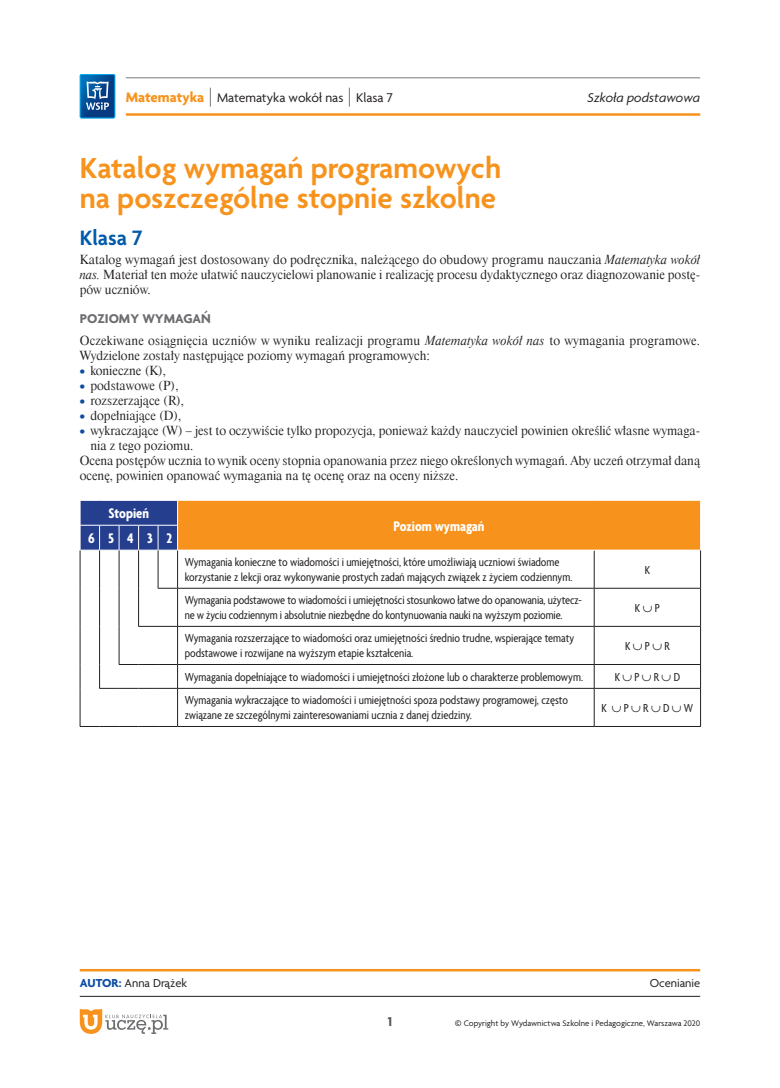
<style>
.page{position:relative;width:780px;height:1088px;background:#fff}
.page>*{position:absolute;margin:0;border:0;box-sizing:border-box;transform-origin:0 0}
.t1{font:600 31.25px/30px "Agenda Pl";color:#f7931d}
.t2{font:600 22.5px "Agenda Pl";color:#015aaa}
.t3{font:700 condensed 15px "Agenda Pl";color:#fff}
.t4{font:13.75px "Agenda Pl";color:#231f20}
.t5{font:italic 13.75px "Agenda Pl";color:#231f20}
.t6{font:700 13.75px "Agenda Pl";color:#6c6d70}
.t7{font:700 13.75px "Agenda Pl";color:#57585a}
.t8{font:12.5px/15px "Dutch 801 Hd EU";color:#231f20;text-align:justify}
.t9{font:condensed 12.5px/15px "Agenda Pl";color:#231f20}
.t10{font:12.5px "Agenda Pl";color:#231f20}
.t11{font:8.75px "Agenda Pl";color:#231f20}
.s1{font-weight:700;font-size:15px;color:#f7931d}
.s2{font-weight:100;font-size:20px}
.s3{font-style:italic}
.s4{font-family:"Agenda Pl";font-weight:700;color:#0d4da1}
.s5{font-weight:700;color:#0d4da1}
.s6{font-size:11.25px}
</style>
<div class="page">
<hr style="left:80px;top:969px;width:620px;height:2px;background:#f7931d">
<hr style="left:80px;top:996px;width:620px;height:1px;background:#231f20">
<svg style="left:80px;top:1009px;width:88px;height:25px"></svg>
<hr style="left:126px;top:77px;width:574px;height:1px;background:#939598">
<hr style="left:126px;top:113px;width:574px;height:3px;background:#f7931d">
<svg style="left:80px;top:74px;width:35px;height:44px;background:#296ba8"></svg>
<div style="left:177px;top:500px;width:523px;height:50px;background:#f7931d"></div>
<hr style="left:177px;top:588px;width:417px;height:1px;background:#231f20">
<hr style="left:594px;top:588px;width:106px;height:1px;background:#231f20">
<hr style="left:177px;top:626px;width:417px;height:1px;background:#231f20">
<hr style="left:594px;top:626px;width:106px;height:1px;background:#231f20">
<hr style="left:177px;top:664px;width:417px;height:1px;background:#231f20">
<hr style="left:594px;top:664px;width:106px;height:1px;background:#231f20">
<hr style="left:177px;top:688px;width:417px;height:1px;background:#231f20">
<hr style="left:594px;top:688px;width:106px;height:1px;background:#231f20">
<svg style="left:158px;top:588px;width:19px;height:1px"></svg>
<svg style="left:138px;top:626px;width:39px;height:1px"></svg>
<svg style="left:80px;top:726px;width:97px;height:1px"></svg>
<hr style="left:177px;top:726px;width:417px;height:1px;background:#231f20">
<hr style="left:80px;top:550px;width:1px;height:38px;background:#231f20">
<hr style="left:80px;top:588px;width:1px;height:38px;background:#231f20">
<hr style="left:80px;top:626px;width:1px;height:38px;background:#231f20">
<svg style="left:80px;top:664px;width:1px;height:24px"></svg>
<hr style="left:80px;top:688px;width:1px;height:38px;background:#231f20">
<hr style="left:99px;top:550px;width:1px;height:38px;background:#231f20">
<hr style="left:99px;top:588px;width:1px;height:38px;background:#231f20">
<hr style="left:99px;top:626px;width:1px;height:38px;background:#231f20">
<hr style="left:119px;top:550px;width:1px;height:38px;background:#231f20">
<hr style="left:119px;top:588px;width:1px;height:38px;background:#231f20">
<hr style="left:119px;top:626px;width:1px;height:38px;background:#231f20">
<hr style="left:138px;top:550px;width:1px;height:38px;background:#231f20">
<hr style="left:138px;top:588px;width:1px;height:38px;background:#231f20">
<hr style="left:158px;top:550px;width:1px;height:38px;background:#231f20">
<hr style="left:594px;top:550px;width:1px;height:38px;background:#231f20">
<hr style="left:594px;top:588px;width:1px;height:38px;background:#231f20">
<hr style="left:594px;top:627px;width:1px;height:37px;background:#231f20">
<svg style="left:594px;top:665px;width:1px;height:23px"></svg>
<hr style="left:594px;top:689px;width:1px;height:37px;background:#231f20">
<hr style="left:177px;top:550px;width:1px;height:38px;background:#231f20">
<hr style="left:177px;top:588px;width:1px;height:38px;background:#231f20">
<hr style="left:177px;top:627px;width:1px;height:37px;background:#231f20">
<svg style="left:99px;top:664px;width:79px;height:25px"></svg>
<hr style="left:177px;top:689px;width:1px;height:37px;background:#231f20">
<hr style="left:177px;top:500px;width:417px;height:1px;background:#fff">
<hr style="left:594px;top:500px;width:106px;height:1px;background:#fff">
<svg style="left:700px;top:501px;width:1px;height:49px"></svg>
<hr style="left:594px;top:550px;width:106px;height:1px;background:#fff">
<svg style="left:80px;top:500px;width:98px;height:51px;background:#395198"></svg>
<hr style="left:700px;top:550px;width:1px;height:38px;background:#231f20">
<hr style="left:700px;top:588px;width:1px;height:38px;background:#231f20">
<hr style="left:700px;top:627px;width:1px;height:37px;background:#231f20">
<svg style="left:700px;top:665px;width:1px;height:23px"></svg>
<hr style="left:700px;top:689px;width:1px;height:37px;background:#231f20">
<hr style="left:594px;top:726px;width:106px;height:1px;background:#231f20">
<p class="t4" style="left:126px;top:89px;width:268px"><span class="s1">Matematyka</span> <span class="s2">|</span> Matematyka wokół nas <span class="s2">|</span> Klasa 7</p>
<p class="t5" style="left:587px;top:89px;width:114px">Szkoła podstawowa</p>
<h1 class="t1" style="left:80px;top:152px;width:423px">Katalog wymagań programowych na poszczególne stopnie szkolne</h1>
<h2 class="t2" style="left:80px;top:224px;width:64px">Klasa 7</h2>
<p class="t8" style="left:80px;top:252px;width:622px">Katalog wymagań jest dostosowany do podręcznika, należącego do obudowy programu nauczania <span class="s3">Matematyka wokół nas.</span> Materiał ten może ułatwić nauczycielowi planowanie i realizację procesu dydaktycznego oraz diagnozowanie postę&shy;pów uczniów.</p>
<p class="t6" style="left:80px;top:310px;width:133px">POZIOMY WYMAGAŃ</p>
<p class="t8" style="left:80px;top:333px;width:621px">Oczekiwane osiągnięcia uczniów w wyniku realizacji programu <span class="s3">Matematyka wokół nas</span> to wymagania programowe.<br>Wydzielone zostały następujące poziomy wymagań programowych:</p>
<p class="t8" style="left:80px;top:363px;width:88px"><span class="s4">•</span> konieczne (K),</p>
<p class="t8" style="left:80px;top:378px;width:100px"><span class="s4">•</span> podstawowe (P),</p>
<p class="t8" style="left:80px;top:393px;width:106px"><span class="s4">•</span> rozszerzające (R),</p>
<p class="t8" style="left:80px;top:408px;width:103px"><span class="s4">•</span> dopełniające (D),</p>
<p class="t8" style="left:80px;top:423px;width:622px"><span class="s4">•</span> wykraczające (W) – jest to oczywiście tylko propozycja, ponieważ każdy nauczyciel powinien określić własne wymaga-</p>
<p class="t8" style="left:90px;top:438px;width:104px">nia z tego poziomu.</p>
<p class="t8" style="left:80px;top:453px;width:622px">Ocena postępów ucznia to wynik oceny stopnia opanowania przez niego określonych wymagań. Aby uczeń otrzymał daną</p>
<p class="t8" style="left:80px;top:468px;width:380px">ocenę, powinien opanować wymagania na tę ocenę oraz na oceny niższe.</p>
<p class="t3" style="left:108px;top:504px;width:42px">Stopień</p>
<p class="t3" style="left:393px;top:517px;width:92px">Poziom wymagań</p>
<p class="t3" style="left:88px;top:529px;width:86px">65432</p>
<p class="t9" style="left:185px;top:554px;width:389px">Wymagania konieczne to wiadomości i umiejętności, które umożliwiają uczniowi świadome korzystanie z lekcji oraz wykonywanie prostych zadań mających związek z życiem codziennym.</p>
<p class="t9" style="left:644px;top:562px;width:7px">K</p>
<p class="t9" style="left:185px;top:592px;width:399px">Wymagania podstawowe to wiadomości i umiejętności stosunkowo łatwe do opanowania, użytecz&shy;ne w życiu codziennym i absolutnie niezbędne do kontynuowania nauki na wyższym poziomie.</p>
<p class="t9" style="left:635px;top:600px;width:26px">K ∪ P</p>
<p class="t9" style="left:185px;top:631px;width:391px">Wymagania rozszerzające to wiadomości oraz umiejętności średnio trudne, wspierające tematy podstawowe i rozwijane na wyższym etapie kształcenia.</p>
<p class="t9" style="left:625px;top:638px;width:46px">K ∪ P ∪ R</p>
<p class="t9" style="left:185px;top:669px;width:400px">Wymagania dopełniające to wiadomości i umiejętności złożone lub o charakterze problemowym.</p>
<p class="t9" style="left:614px;top:669px;width:67px">K ∪ P ∪ R ∪ D</p>
<p class="t9" style="left:185px;top:693px;width:385px">Wymagania wykraczające to wiadomości i umiejętności spoza podstawy programowej, często związane ze szczególnymi zainteresowaniami ucznia z danej dziedziny.</p>
<p class="t9" style="left:601px;top:700px;width:93px">K ∪ P ∪ R ∪ D ∪ W</p>
<p class="t10" style="left:80px;top:975px;width:109px"><span class="s5">Autor:</span> Anna Drążek</p>
<p class="t10" style="left:649px;top:975px;width:52px">Ocenianie</p>
<p class="t7" style="left:388px;top:1013px;width:6px">1</p>
<p class="t11" style="left:454px;top:1018px;width:247px"><span class="s6">©</span> Copyright by Wydawnictwa Szkolne i Pedagogiczne, Warszawa 2020</p>
</div>
